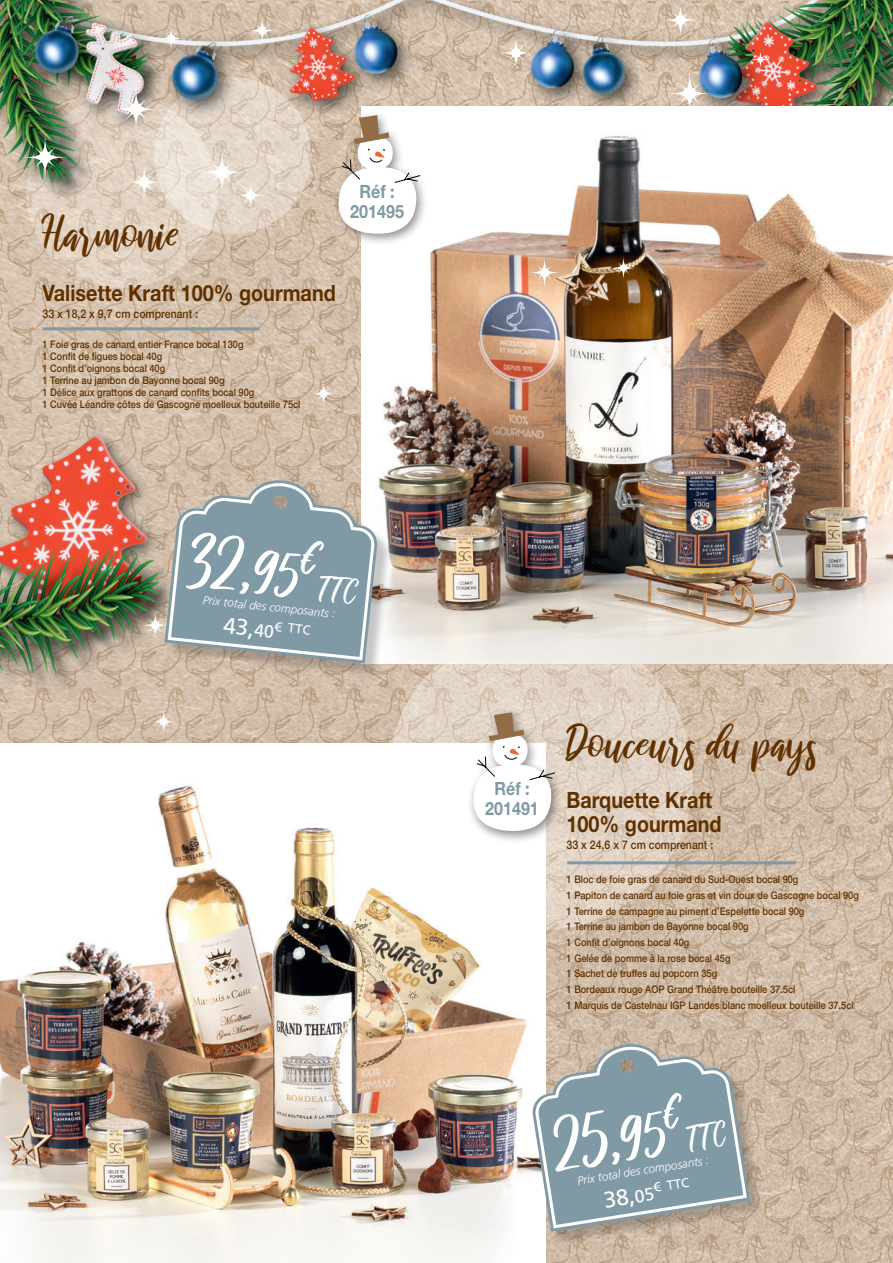
<style>
.page{position:relative;width:893px;height:1263px;background:#fff}
.page>*{position:absolute;margin:0;border:0;box-sizing:border-box;transform-origin:0 0}
.t1{font:71.25px "raustila";color:#fff}
.t2{font:45px "raustila";letter-spacing:.02em;color:#603100}
.t3{font:700 22.5px "Helvetica Neue LT Std";color:#603100;scale:.88 1}
.t4{font:700 18.3px "Helvetica Neue LT Std";color:#7f99a5;scale:.88 1}
.t5{font:13.05px "Frutiger LT Std";color:#fff}
.t6{font:500 12px "Helvetica Neue LT Std";color:#603100;scale:.88 1}
.t7{font:italic 300 11.7px "Frutiger LT Std";color:#fff}
.t8{font:500 10.5px "Helvetica Neue LT Std";color:#603100;scale:.88 1}
.s1{font-size:58.05px}
.s2{font-size:22.5px}
.s3{font-size:17.7px}
</style>
<div class="page">
<img style="left:0;top:0;width:893px;height:1263px">
<img style="left:0;top:743px;width:545px;height:520px">
<hr style="left:567px;top:861px;width:229px;height:3px;background:#7f99a5">
<div style="left:467px;top:707px;width:98px;height:136px;background:#231f20;opacity:.5"></div>
<svg style="left:473px;top:712px;width:83px;height:123px"></svg>
<img style="left:361px;top:106px;width:532px;height:557px">
<div style="left:332px;top:110px;width:98px;height:136px;background:#231f20;opacity:.5"></div>
<div style="left:167px;top:482px;width:225px;height:196px;background:#231f20;opacity:.25"></div>
<div style="left:535px;top:1046px;width:230px;height:200px;background:#231f20;opacity:.25"></div>
<svg style="left:660px;top:0;width:41px;height:41px"></svg>
<svg style="left:650px;top:68px;width:65px;height:70px"></svg>
<svg style="left:609px;top:254px;width:29px;height:28px"></svg>
<svg style="left:526px;top:254px;width:37px;height:37px"></svg>
<svg style="left:466px;top:174px;width:30px;height:30px"></svg>
<svg style="left:339px;top:115px;width:82px;height:156px"></svg>
<svg style="left:497px;top:34px;width:38px;height:38px"></svg>
<svg style="left:246px;top:14px;width:33px;height:33px"></svg>
<svg style="left:156px;top:23px;width:30px;height:30px"></svg>
<svg style="left:110px;top:83px;width:52px;height:52px"></svg>
<img style="left:19px;top:131px;width:52px;height:52px">
<svg style="left:749px;top:48px;width:23px;height:23px"></svg>
<hr style="left:43px;top:327px;width:216px;height:3px;background:#7f99a5">
<svg style="left:165px;top:479px;width:213px;height:184px"></svg>
<svg style="left:531px;top:1042px;width:219px;height:189px"></svg>
<p class="t2" style="left:43px;top:209px;width:139px">Harmonie</p>
<p class="t3" style="left:43px;top:279px;width:335px">Valisette Kraft 100% gourmand</p>
<p class="t6" style="left:43px;top:307px;width:178px">33 x 18,2 x 9,7 cm comprenant :</p>
<p class="t8" style="left:43px;top:338px;width:230px">1 Foie gras de canard entier France bocal 130g</p>
<p class="t8" style="left:43px;top:350px;width:137px">1 Confit de figues bocal 40g</p>
<p class="t8" style="left:43px;top:362px;width:141px">1 Confit d’oignons bocal 40g</p>
<p class="t8" style="left:43px;top:374px;width:208px">1 Terrine au jambon de Bayonne bocal 90g</p>
<p class="t8" style="left:43px;top:386px;width:242px">1 Délice aux grattons de canard confits bocal 90g</p>
<p class="t8" style="left:43px;top:398px;width:295px">1 Cuvée Léandre côtes de Gascogne moelleux bouteille 75cl</p>
<p class="t4" style="left:360px;top:180px;width:41px">Réf :</p>
<p class="t4" style="left:350px;top:200px;width:63px">201495</p>
<p class="t1" style="left:193px;top:521px;width:134px;rotate:6deg">32,<span class="s1">95</span><sup>€</sup></p>
<p class="t7" style="left:204px;top:593px;width:135px;rotate:6deg">Prix total des composants :</p>
<p class="t5" style="left:225px;top:613px;width:88px;rotate:6deg"><span class="s2">43,</span><span class="s3">40</span>€ TTC</p>
<p class="t4" style="left:494px;top:777px;width:41px">Réf :</p>
<p class="t4" style="left:485px;top:797px;width:63px">201491</p>
<p class="t2" style="left:567px;top:720px;width:252px">Douceurs du pays</p>
<p class="t3" style="left:567px;top:786px;width:167px">Barquette Kraft</p>
<p class="t3" style="left:567px;top:810px;width:178px">100% gourmand</p>
<p class="t6" style="left:567px;top:837px;width:168px">33 x 24,6 x 7 cm comprenant :</p>
<p class="t8" style="left:567px;top:873px;width:265px">1 Bloc de foie gras de canard du Sud-Ouest bocal 90g</p>
<p class="t8" style="left:567px;top:889px;width:334px">1 Papiton de canard au foie gras et vin doux de Gascogne bocal 90g</p>
<p class="t8" style="left:567px;top:905px;width:272px">1 Terrine de campagne au piment d’Espelette bocal 90g</p>
<p class="t8" style="left:567px;top:920px;width:208px">1 Terrine au jambon de Bayonne bocal 90g</p>
<p class="t8" style="left:567px;top:936px;width:141px">1 Confit d’oignons bocal 40g</p>
<p class="t8" style="left:567px;top:951px;width:188px">1 Gelée de pomme à la rose bocal 45g</p>
<p class="t8" style="left:567px;top:967px;width:173px">1 Sachet de truffes au popcorn 35g</p>
<p class="t8" style="left:567px;top:983px;width:261px">1 Bordeaux rouge AOP Grand Théâtre bouteille 37.5cl</p>
<p class="t8" style="left:567px;top:998px;width:328px">1 Marquis de Castelnau IGP Landes blanc moelleux bouteille 37.5cl</p>
<p class="t1" style="left:546px;top:1107px;width:137px;rotate:-9deg">25,<span class="s1">95</span><sup>€</sup></p>
<p class="t7" style="left:576px;top:1174px;width:135px;rotate:-9deg">Prix total des composants :</p>
<p class="t5" style="left:602px;top:1188px;width:88px;rotate:-9deg"><span class="s2">38,</span><span class="s3">05</span>€ TTC</p>
</div>
